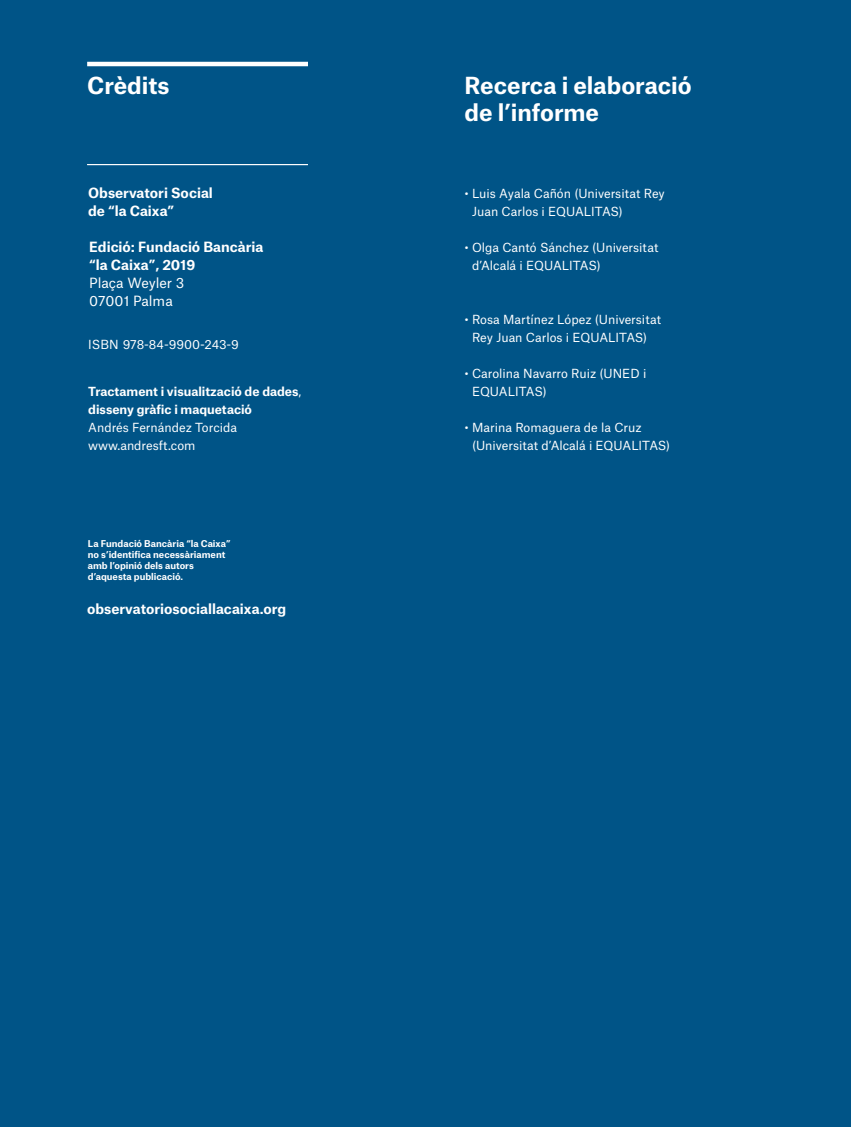
<style>
.page{position:relative;width:851px;height:1127px;background:#fff}
.page>*{position:absolute;margin:0;border:0;box-sizing:border-box;transform-origin:0 0}
.t1{font:700 22.5px/27px "Atlas Grotesk";letter-spacing:-.005em;color:#fff}
.t2{font:700 13.5px/18px "Atlas Grotesk";color:#fff}
.t3{font:13.5px/18px "Atlas Grotesk";color:#fff}
.t4{font:12px/18px "Atlas Grotesk";color:#fff}
.t5{font:700 12px/18px "Atlas Grotesk";letter-spacing:-.005em;color:#fff}
.t6{font:700 9px/10.8px "Atlas Grotesk";color:#fff}
.s1{font-weight:400}
.s2{font-family:"Helvetica"}
</style>
<div class="page">
<div style="left:0;top:0;width:850px;height:1127px;background:#005487"></div>
<hr style="left:87px;top:62px;width:221px;height:4px;background:#fff">
<hr style="left:87px;top:164px;width:221px;height:1px;background:#fff">
<h1 class="t1" style="left:87px;top:69px;width:84px">Crèdits</h1>
<p class="t2" style="left:88px;top:182px;width:126px">Observatori Social de “la Caixa”</p>
<p class="t2" style="left:89px;top:236px;width:176px">Edició: Fundació Bancària “la Caixa”, 2019</p>
<p class="t3" style="left:89px;top:272px;width:96px">Plaça Weyler 3<br>07001 Palma</p>
<p class="t4" style="left:88px;top:334px;width:152px">ISBN 978-84-9900-243-9</p>
<p class="t5" style="left:88px;top:381px;width:214px">Tractament i visualització de dades<span class="s1">, </span>disseny gràfic i maquetació</p>
<p class="t4" style="left:88px;top:417px;width:150px">Andrés Fernández Torcida www.andresft.com</p>
<p class="t6" style="left:88px;top:538px;width:144px">La Fundació Bancària “la Caixa” no s’identifica necessàriament amb l’opinió dels autors d’aquesta publicació.</p>
<p class="t2" style="left:87px;top:598px;width:200px">observatoriosociallacaixa.org</p>
<h1 class="t1" style="left:464px;top:69px;width:228px">Recerca i elaboració de l’informe</h1>
<p class="t4" style="left:472px;top:183px;width:194px;text-indent:-8px"><span class="s2">•</span> Luis Ayala Cañón (Universitat Rey<br>Juan Carlos i EQUALITAS)</p>
<p class="t4" style="left:472px;top:237px;width:188px;text-indent:-8px"><span class="s2">•</span> Olga Cantó Sánchez (Universitat d’Alcalá i EQUALITAS)</p>
<p class="t4" style="left:464px;top:309px;width:198px;text-align:center"><span class="s2">•</span> Rosa Martínez López (Universitat<br>Rey Juan Carlos i EQUALITAS)</p>
<p class="t4" style="left:472px;top:363px;width:176px;text-indent:-8px"><span class="s2">•</span> Carolina Navarro Ruiz (UNED i<br>EQUALITAS)</p>
<p class="t4" style="left:472px;top:417px;width:200px;text-indent:-8px"><span class="s2">•</span> Marina Romaguera de la Cruz (Universitat d’Alcalá i EQUALITAS)</p>
</div>
